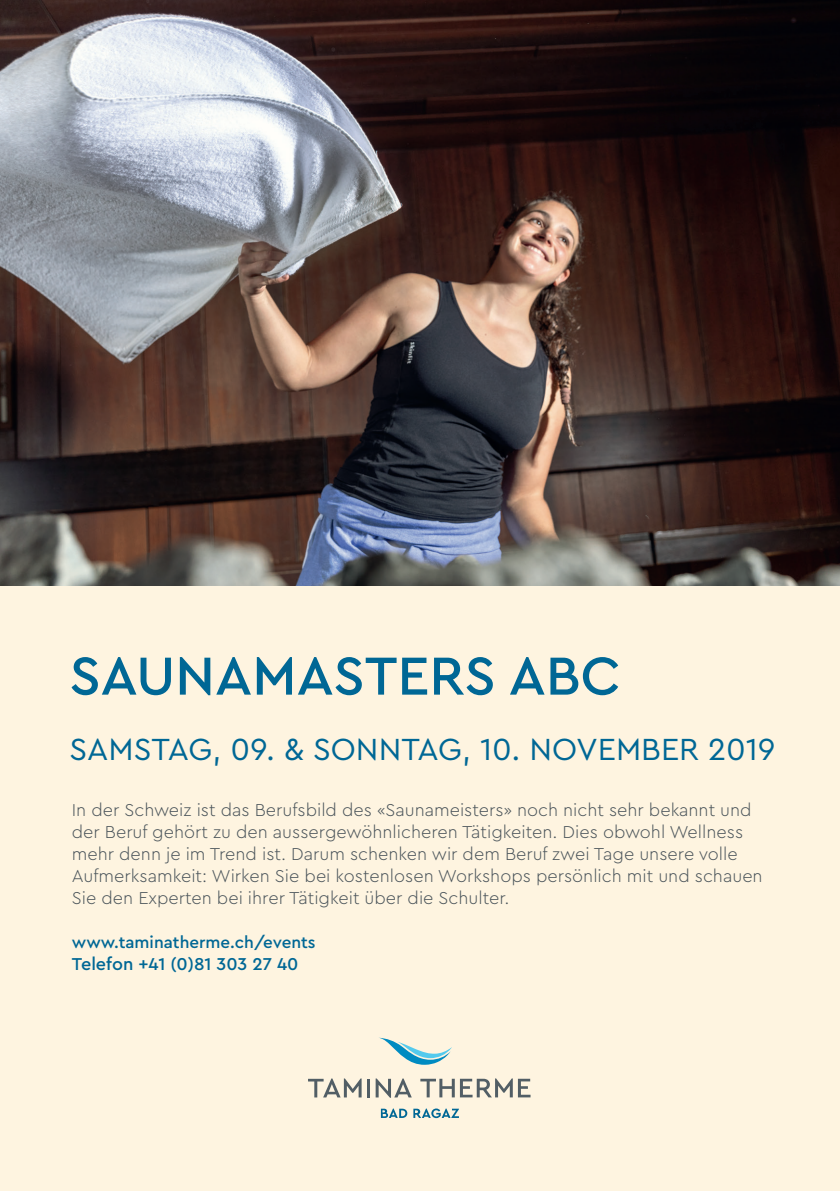
<style>
.page{position:relative;width:840px;height:1191px;background:#fff}
.page>*{position:absolute;margin:0;border:0;box-sizing:border-box;transform-origin:0 0}
._01_Headline_1_Ebene{font:500 56px "Cera Pro";color:#006795}
._01_Headline_2__Eben{font:32px "Cera Pro";color:#006795}
._03_Fliesstext_8_5{font:300 18px/22px "Cera Pro";color:#4a545a}
._03_Fliesstext_8_5-2{font:500 18px "Cera Pro";color:#006795}
._03_Fliesstext_8_5-3{font:500 17px "Cera Pro";color:#006795}
</style>
<div class="page">
<div style="left:0;top:0;width:839px;height:1191px;background:#fef4e0"></div>
<img style="left:0;top:0;width:839px;height:585px">
<svg style="left:308px;top:1078px;width:53px;height:19px"></svg>
<hr style="left:367px;top:1078px;width:3px;height:19px;background:#525e65">
<svg style="left:375px;top:1078px;width:36px;height:19px"></svg>
<svg style="left:420px;top:1078px;width:110px;height:19px"></svg>
<svg style="left:379px;top:1037px;width:72px;height:28px"></svg>
<svg style="left:380px;top:1108px;width:27px;height:10px"></svg>
<svg style="left:413px;top:1108px;width:45px;height:10px"></svg>
<p class="_01_Headline_1_Ebene" style="left:69px;top:638px;width:552px">SAUNAMASTERS ABC</p>
<p class="_01_Headline_2__Eben" style="left:69px;top:728px;width:707px">SAMSTAG, 09. &amp; SONNTAG, 10. NOVEMBER 2019</p>
<p class="_03_Fliesstext_8_5" style="left:72px;top:798px;width:692px">In der Schweiz ist das Berufsbild des «Saunameisters» noch nicht sehr bekannt und der Beruf gehört zu den aussergewöhnlicheren Tätigkeiten. Dies obwohl Wellness mehr denn je im Trend ist. Darum schenken wir dem Beruf zwei Tage unsere volle Aufmerksamkeit: Wirken Sie bei kostenlosen Workshops persönlich mit und schauen Sie den Experten bei ihrer Tätigkeit über die Schulter.</p>
<p class="_03_Fliesstext_8_5-3" style="left:72px;top:931px;width:245px">www.taminatherme.ch/events</p>
<p class="_03_Fliesstext_8_5-2" style="left:72px;top:952px;width:228px">Telefon +41 (0)81 303 27 40</p>
</div>
